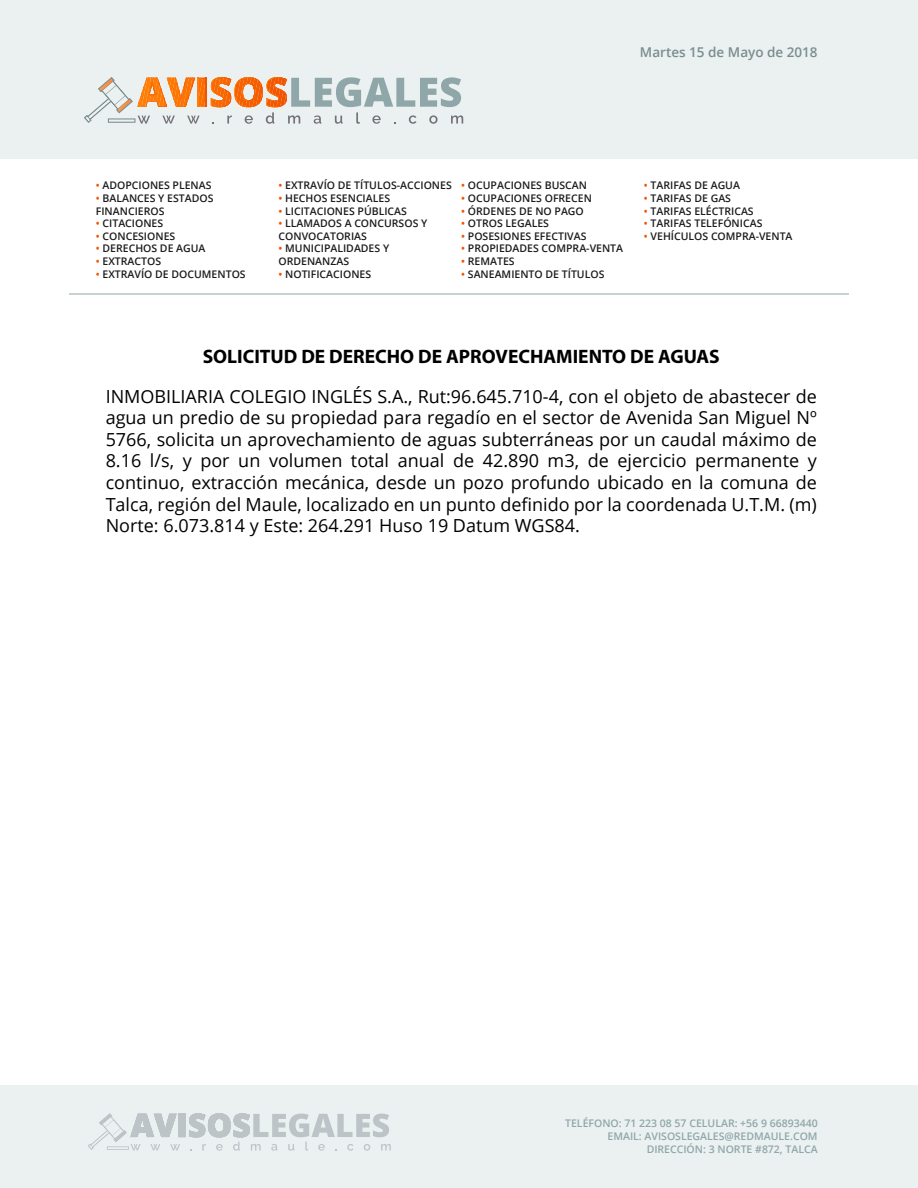
<style>
.page{position:relative;width:918px;height:1188px;background:#fff}
.page>*{position:absolute;margin:0;border:0;box-sizing:border-box;transform-origin:0 0}
.t1{font:700 19.5px "Myriad Pro";color:#000}
.t2{font:18px/21.6px "Open Sans";color:#000;text-align:justify}
.t3{font:600 13.5px "Open Sans";color:#7a8d8e}
.t4{font:600 10.5px/12.6px "Open Sans";color:#1b1b1b}
.t5{font:600 10.5px/12.6px "Open Sans";color:#8fa7a8;text-align:right}
.s1{color:#f25300}
</style>
<div class="page">
<div style="left:0;top:0;width:918px;height:159px;background:#ebf0f1"></div>
<svg style="left:84px;top:77px;width:379px;height:47px"></svg>
<svg style="left:108px;top:118px;width:27px;height:5px"></svg>
<div style="left:0;top:1086px;width:918px;height:102px;background:#ebf0f1"></div>
<svg style="left:88px;top:1113px;width:303px;height:38px"></svg>
<svg style="left:107px;top:1146px;width:22px;height:4px"></svg>
<hr style="left:69px;top:294px;width:780px;height:1px;background:#8fa7a8">
<p class="t3" style="left:640px;top:43px;width:179px">Martes 15 de Mayo de 2018</p>
<p class="t4" style="left:96px;top:179px;width:117px"><span class="s1">•</span> ADOPCIONES PLENAS</p>
<p class="t4" style="left:96px;top:192px;width:119px"><span class="s1">•</span> BALANCES Y ESTADOS<br>FINANCIEROS</p>
<p class="t4" style="left:96px;top:217px;width:69px"><span class="s1">•</span> CITACIONES</p>
<p class="t4" style="left:96px;top:230px;width:81px"><span class="s1">•</span> CONCESIONES</p>
<p class="t4" style="left:96px;top:242px;width:111px"><span class="s1">•</span> DERECHOS DE AGUA</p>
<p class="t4" style="left:96px;top:255px;width:67px"><span class="s1">•</span> EXTRACTOS</p>
<p class="t4" style="left:96px;top:267px;width:151px"><span class="s1">•</span> EXTRAVÍO DE DOCUMENTOS</p>
<p class="t4" style="left:279px;top:179px;width:175px"><span class="s1">•</span> EXTRAVÍO DE TÍTULOS-ACCIONES</p>
<p class="t4" style="left:279px;top:192px;width:113px"><span class="s1">•</span> HECHOS ESENCIALES</p>
<p class="t4" style="left:279px;top:204px;width:130px"><span class="s1">•</span> LICITACIONES PÚBLICAS</p>
<p class="t4" style="left:279px;top:217px;width:150px"><span class="s1">•</span> LLAMADOS A CONCURSOS Y<br>CONVOCATORIAS</p>
<p class="t4" style="left:279px;top:242px;width:112px"><span class="s1">•</span> MUNICIPALIDADES Y<br>ORDENANZAS</p>
<p class="t4" style="left:279px;top:267px;width:94px"><span class="s1">•</span> NOTIFICACIONES</p>
<p class="t4" style="left:461px;top:179px;width:127px"><span class="s1">•</span> OCUPACIONES BUSCAN</p>
<p class="t4" style="left:461px;top:192px;width:132px"><span class="s1">•</span> OCUPACIONES OFRECEN</p>
<p class="t4" style="left:461px;top:204px;width:124px"><span class="s1">•</span> ÓRDENES DE NO PAGO</p>
<p class="t4" style="left:461px;top:217px;width:89px"><span class="s1">•</span> OTROS LEGALES</p>
<p class="t4" style="left:461px;top:230px;width:127px"><span class="s1">•</span> POSESIONES EFECTIVAS</p>
<p class="t4" style="left:461px;top:242px;width:163px"><span class="s1">•</span> PROPIEDADES COMPRA-VENTA</p>
<p class="t4" style="left:461px;top:255px;width:55px"><span class="s1">•</span> REMATES</p>
<p class="t4" style="left:461px;top:267px;width:145px"><span class="s1">•</span> SANEAMIENTO DE TÍTULOS</p>
<p class="t4" style="left:644px;top:179px;width:98px"><span class="s1">•</span> TARIFAS DE AGUA</p>
<p class="t4" style="left:644px;top:192px;width:89px"><span class="s1">•</span> TARIFAS DE GAS</p>
<p class="t4" style="left:644px;top:204px;width:111px"><span class="s1">•</span> TARIFAS ELÉCTRICAS</p>
<p class="t4" style="left:644px;top:217px;width:120px"><span class="s1">•</span> TARIFAS TELEFÓNICAS</p>
<p class="t4" style="left:644px;top:230px;width:150px"><span class="s1">•</span> VEHÍCULOS COMPRA-VENTA</p>
<h1 class="t1" style="left:203px;top:344px;width:519px">SOLICITUD DE DERECHO DE APROVECHAMIENTO DE AGUAS</h1>
<p class="t2" style="left:106px;top:385px;width:713px">INMOBILIARIA COLEGIO INGLÉS S.A., Rut:96.645.710-4, con el objeto de abastecer de agua un predio de su propiedad para regadío en el sector de Avenida San Miguel Nº 5766, solicita un aprovechamiento de aguas subterráneas por un caudal máximo de 8.16 l/s, y por un volumen total anual de 42.890 m3, de ejercicio permanente y continuo, extracción mecánica, desde un pozo profundo ubicado en la comuna de Talca, región del Maule, localizado en un punto definido por la coordenada U.T.M. (m)<br>Norte: 6.073.814 y Este: 264.291 Huso 19 Datum WGS84.</p>
<p class="t5" style="left:565px;top:1117px;width:254px">TELÉFONO: 71 223 08 57 CELULAR: +56 9 66893440<br>EMAIL: AVISOSLEGALES@REDMAULE.COM<br>DIRECCIÓN: 3 NORTE #872, TALCA</p>
</div>
